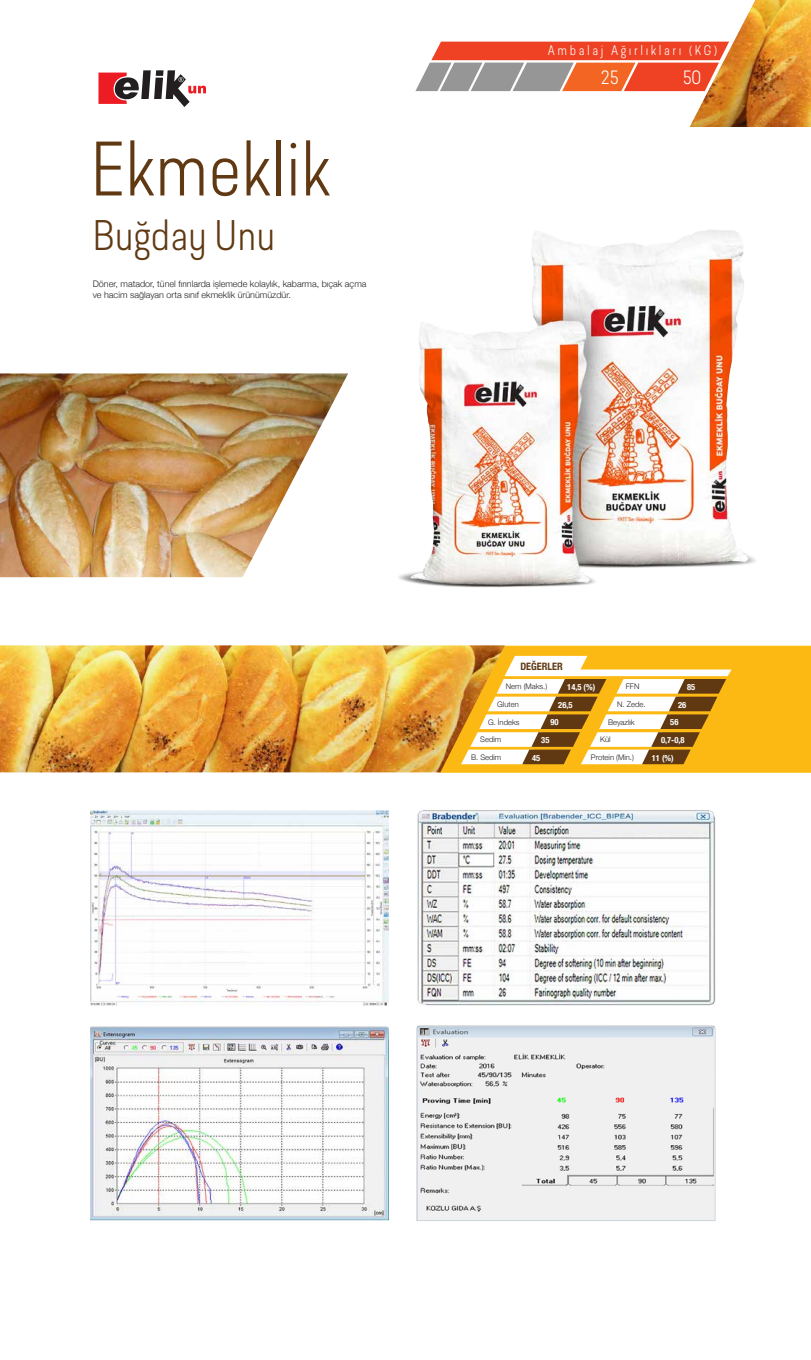
<style>
.page{position:relative;width:811px;height:1360px;background:#fff}
.page>*{position:absolute;margin:0;border:0;box-sizing:border-box;transform-origin:0 0}
.t1{font:300 72px "Predige";color:#603913}
.t2{font:300 40px "Predige";color:#603913}
.t3{font:300 18px "Predige";color:#fff}
.t4{font:300 13px "Predige";letter-spacing:.2em;color:#fff}
.t5{font:700 condensed 10.2px "Helvetica Neue";color:#603913}
.t6{font:300 9px/10.8px "Helvetica Neue";color:#231f20}
.t7{font:700 condensed 8.5px "Helvetica Neue";color:#fff}
.t8{font:300 7.7px "Helvetica Neue";color:#231f20}
</style>
<div class="page">
<img style="left:689px;top:0;width:122px;height:127px">
<img style="left:0;top:373px;width:348px;height:204px">
<svg style="left:98px;top:70px;width:108px;height:37px"></svg>
<svg style="left:415px;top:42px;width:314px;height:49px;background:#da735a"></svg>
<img style="left:398px;top:230px;width:358px;height:358px">
<div style="left:505px;top:645px;width:306px;height:127px;background:#fdb913"></div>
<svg style="left:505px;top:656px;width:226px;height:108px"></svg>
<img style="left:0;top:645px;width:505px;height:127px">
<img style="left:417px;top:810px;width:299px;height:196px">
<img style="left:91px;top:810px;width:297px;height:195px">
<img style="left:416px;top:1025px;width:300px;height:196px">
<img style="left:90px;top:1026px;width:299px;height:195px">
<h1 class="t1" style="left:91px;top:121px;width:241px">Ekmeklik</h1>
<h2 class="t2" style="left:93px;top:209px;width:184px">Buğday Unu</h2>
<p class="t6" style="left:93px;top:277px;width:275px">Döner, matador, tünel fırınlarda işlemede kolaylık, kabarma, bıçak açma ve hacim sağlayan orta sınıf ekmeklik ürünümüzdür.</p>
<h3 class="t4" style="left:548px;top:42px;width:171px">Ambalaj Ağırlıkları (KG)</h3>
<h3 class="t3" style="left:600px;top:65px;width:19px">25</h3>
<h3 class="t3" style="left:683px;top:65px;width:20px">50</h3>
<p class="t5" style="left:520px;top:657px;width:44px">DEĞERLER</p>
<p class="t8" style="left:506px;top:680px;width:43px">Nem (Maks.)</p>
<p class="t8" style="left:626px;top:680px;width:15px">FFN</p>
<p class="t8" style="left:497px;top:698px;width:23px">Gluten</p>
<p class="t8" style="left:617px;top:698px;width:30px">N. Zede.</p>
<p class="t8" style="left:488px;top:715px;width:33px">G. İndeks</p>
<p class="t8" style="left:608px;top:715px;width:28px">Beyazlık</p>
<p class="t8" style="left:480px;top:733px;width:22px">Sedim</p>
<p class="t8" style="left:600px;top:733px;width:12px">Kül</p>
<p class="t8" style="left:471px;top:750px;width:32px">B. Sedim</p>
<p class="t8" style="left:591px;top:750px;width:44px">Protein (Min.)</p>
<p class="t7" style="left:567px;top:680px;width:29px">14,5 (%)</p>
<p class="t7" style="left:558px;top:697px;width:16px">26,5</p>
<p class="t7" style="left:550px;top:715px;width:10px">90</p>
<p class="t7" style="left:687px;top:680px;width:10px">85</p>
<p class="t7" style="left:678px;top:697px;width:10px">26</p>
<p class="t7" style="left:670px;top:715px;width:10px">56</p>
<p class="t7" style="left:661px;top:733px;width:25px">0,7-0,8</p>
<p class="t7" style="left:652px;top:750px;width:23px">11 (%)</p>
<p class="t7" style="left:541px;top:733px;width:10px">35</p>
<p class="t7" style="left:532px;top:750px;width:10px">45</p>
</div>
